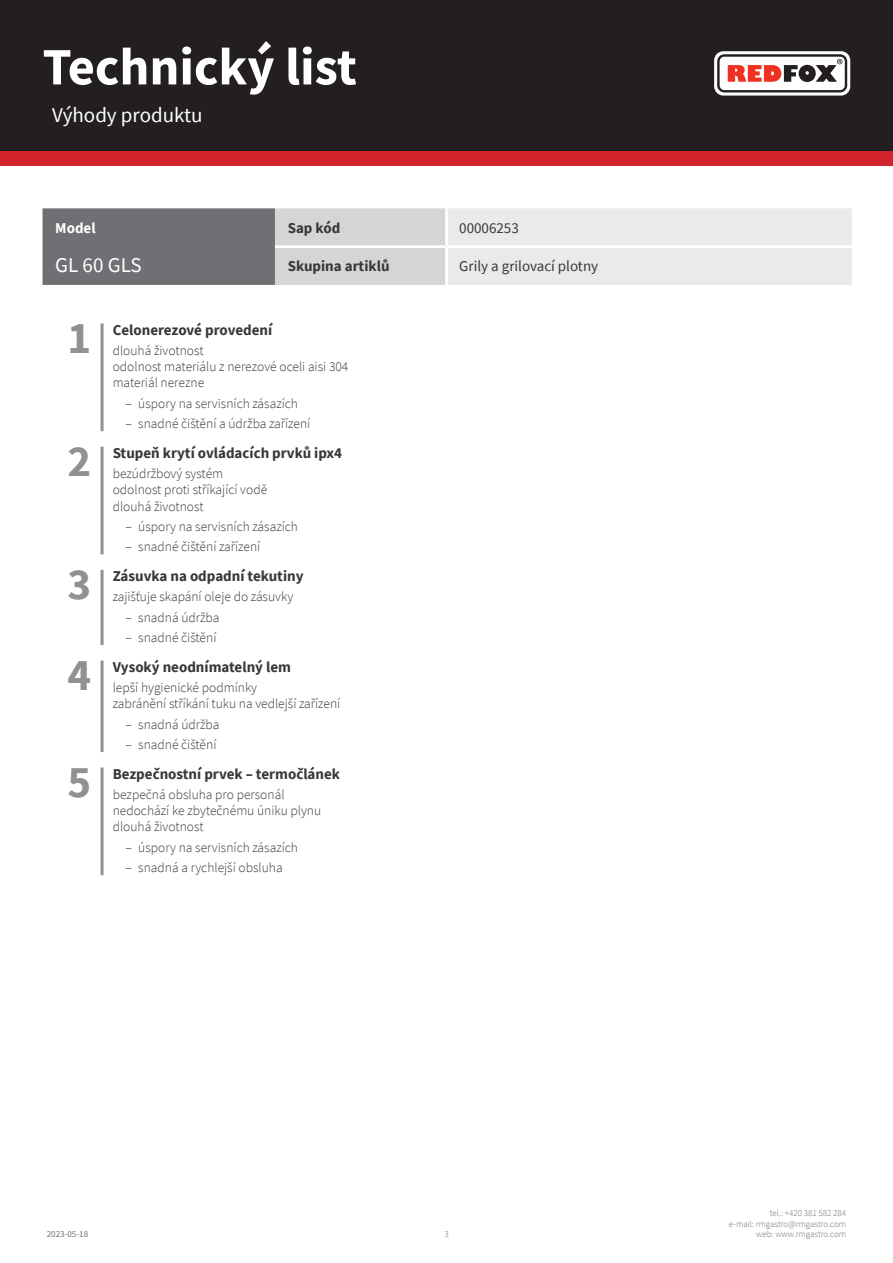
<style>
.page{position:relative;width:893px;height:1263px;background:#fff}
.page>*{position:absolute;margin:0;border:0;box-sizing:border-box;transform-origin:0 0}
.t1{font:700 52.5px "Source Sans Pro";color:#fff}
.TraitNr{font:700 45px "Source Sans Pro";color:#8f9194}
.kapitola{font:21px "Source Sans Pro";color:#fff}
.tabulka_-_headline{font:21px "Source Sans Pro";color:#fff}
.TraitParameter{font:700 15px "Source Sans Pro";color:#383839}
.tabulka_-_text{font:15px "Source Sans Pro";color:#383839}
.tabulka_-_text-2{font:700 15px "Source Sans Pro";color:#383839}
.tabulka_-_text-3{font:700 15px "Source Sans Pro";color:#fff}
.TraitAdventage{font:300 13.5px/16.2px "Source Sans Pro";color:#383839}
.t2{font:300 9px/10.8px "Source Sans Pro";color:#6f7073;text-align:right}
.t3{font:9px "Source Sans Pro";color:#6f7073}
</style>
<div class="page">
<div style="left:0;top:0;width:893px;height:166px;background:#d1232a"></div>
<div style="left:0;top:0;width:893px;height:151px;background:#231f20"></div>
<svg style="left:714px;top:51px;width:136px;height:45px"></svg>
<hr style="left:101px;top:323px;width:3px;height:108px;background:#8f9194">
<hr style="left:101px;top:446px;width:3px;height:109px;background:#8f9194">
<hr style="left:101px;top:570px;width:3px;height:75px;background:#8f9194">
<hr style="left:101px;top:660px;width:3px;height:92px;background:#8f9194">
<hr style="left:101px;top:767px;width:3px;height:108px;background:#8f9194">
<svg style="left:43px;top:208px;width:809px;height:77px;background:#c0c1c3"></svg>
<hr style="left:445px;top:208px;width:3px;height:37px;background:#fff">
<hr style="left:275px;top:245px;width:171px;height:3px;background:#fff">
<hr style="left:446px;top:245px;width:406px;height:3px;background:#fff">
<hr style="left:445px;top:248px;width:3px;height:37px;background:#fff">
<h1 class="t1" style="left:43px;top:31px;width:316px">Technický list</h1>
<p class="kapitola" style="left:52px;top:101px;width:152px">Výhody produktu</p>
<p class="tabulka_-_text-3" style="left:55px;top:218px;width:42px">Model</p>
<p class="tabulka_-_text-2" style="left:288px;top:218px;width:54px">Sap kód</p>
<p class="tabulka_-_text" style="left:459px;top:219px;width:61px">00006253</p>
<p class="tabulka_-_headline" style="left:55px;top:251px;width:88px">GL 60 GLS</p>
<p class="tabulka_-_text-2" style="left:288px;top:256px;width:103px">Skupina artiklů</p>
<p class="tabulka_-_text" style="left:459px;top:257px;width:140px">Grily a grilovací plotny</p>
<p class="TraitNr" style="left:68px;top:307px;width:25px">1</p>
<p class="TraitParameter" style="left:113px;top:319px;width:161px">Celonerezové provedení</p>
<p class="TraitAdventage" style="left:113px;top:342px;width:237px">dlouhá životnost<br>odolnost materiálu z nerezové oceli aisi 304 materiál nerezne</p>
<p class="TraitAdventage" style="left:125px;top:395px;width:174px">– úspory na servisních zásazích</p>
<p class="TraitAdventage" style="left:125px;top:416px;width:186px">– snadné čištění a údržba zařízení</p>
<p class="TraitNr" style="left:68px;top:430px;width:25px">2</p>
<p class="TraitParameter" style="left:113px;top:443px;width:231px">Stupeň krytí ovládacích prvků ipx4</p>
<p class="TraitAdventage" style="left:113px;top:466px;width:156px">bezúdržbový systém odolnost proti stříkající vodě dlouhá životnost</p>
<p class="TraitAdventage" style="left:125px;top:518px;width:174px">– úspory na servisních zásazích</p>
<p class="TraitAdventage" style="left:125px;top:539px;width:136px">– snadné čištění zařízení</p>
<p class="TraitNr" style="left:68px;top:553px;width:25px">3</p>
<p class="TraitParameter" style="left:113px;top:566px;width:192px">Zásuvka na odpadní tekutiny</p>
<p class="TraitAdventage" style="left:113px;top:589px;width:182px">zajišťuje skapání oleje do zásuvky</p>
<p class="TraitAdventage" style="left:125px;top:609px;width:95px">– snadná údržba</p>
<p class="TraitAdventage" style="left:125px;top:630px;width:92px">– snadné čištění</p>
<p class="TraitNr" style="left:68px;top:644px;width:25px">4</p>
<p class="TraitParameter" style="left:113px;top:656px;width:180px">Vysoký neodnímatelný lem</p>
<p class="TraitAdventage" style="left:113px;top:679px;width:229px">lepší hygienické podmínky<br>zabránění stříkání tuku na vedlejší zařízení</p>
<p class="TraitAdventage" style="left:125px;top:716px;width:95px">– snadná údržba</p>
<p class="TraitAdventage" style="left:125px;top:737px;width:92px">– snadné čištění</p>
<p class="TraitNr" style="left:68px;top:751px;width:25px">5</p>
<p class="TraitParameter" style="left:113px;top:763px;width:229px">Bezpečnostní prvek – termočlánek</p>
<p class="TraitAdventage" style="left:113px;top:786px;width:210px">bezpečná obsluha pro personál nedochází ke zbytečnému úniku plynu dlouhá životnost</p>
<p class="TraitAdventage" style="left:125px;top:839px;width:174px">– úspory na servisních zásazích</p>
<p class="TraitAdventage" style="left:125px;top:860px;width:159px">– snadná a rychlejší obsluha</p>
<p class="t3" style="left:47px;top:1229px;width:43px">2023-05-18</p>
<p class="t2" style="left:444px;top:1229px;width:6px">3</p>
<p class="t2" style="left:729px;top:1207px;width:119px">tel.: +420 381 582 284<br>e-mail: rmgastro@rmgastro.com web: www.rmgastro.com</p>
</div>
